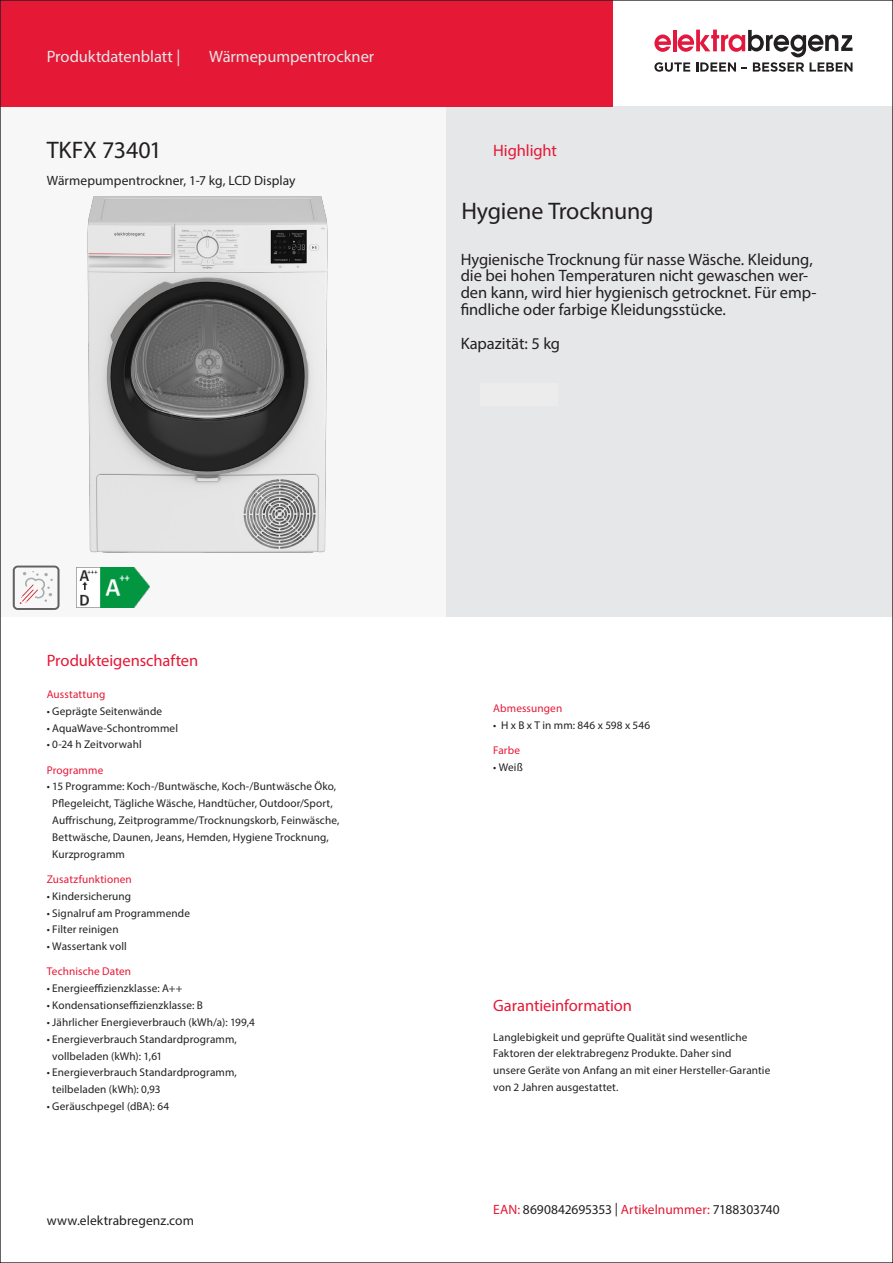
<style>
.page{position:relative;width:893px;height:1263px;background:#fff}
.page>*{position:absolute;margin:0;border:0;box-sizing:border-box;transform-origin:0 0}
.Produktname_Highlight_16pt{font:24px "Myriad Pro";letter-spacing:-.01em;color:#231f20}
.Copy_7_5pt_ob_Regular{font:16.5px/16.8px "Myriad Pro";letter-spacing:-.005em;color:#231f20}
.Highlight_Details_11pt_terracotta_semibo{font:16.5px "Myriad Pro";letter-spacing:-.005em;color:#e51836}
.Header_11pt_Light{font:16.5px "Myriad Pro";letter-spacing:-.005em;color:#e6e7e9}
.EAn-SAP-Nummer_9pt{font:13.5px "Myriad Pro";color:#231f20}
.Produktbeschreibung_9pt_Light{font:13.5px "Myriad Pro";color:#231f20}
.Bullets_7_5pt_ob_Regular{font:11.25px/16.8px "Myriad Pro";letter-spacing:.01em;color:#231f20}
.Bullets_7_5pt_terracotta_Semibold{font:11.25px "Myriad Pro";letter-spacing:.01em;color:#e51836}
.s1{color:#e51836}
</style>
<div class="page">
<div style="left:0;top:106px;width:893px;height:511px;background:#f7f7f8"></div>
<div style="left:446px;top:106px;width:447px;height:511px;background:#e6e7e9"></div>
<div style="left:0;top:0;width:612px;height:106px;background:#e51836"></div>
<svg style="left:654px;top:30px;width:198px;height:42px"></svg>
<img style="left:12px;top:196px;width:316px;height:377px">
<svg style="left:13px;top:566px;width:47px;height:44px"></svg>
<img style="left:77px;top:568px;width:73px;height:39px">
<h2 class="Header_11pt_Light" style="left:47px;top:47px;width:135px">Produktdatenblatt |</h2>
<p class="Header_11pt_Light" style="left:209px;top:47px;width:167px">Wärmepumpentrockner</p>
<p class="Produktname_Highlight_16pt" style="left:47px;top:135px;width:116px">TKFX 73401</p>
<p class="Produktbeschreibung_9pt_Light" style="left:47px;top:172px;width:250px">Wärmepumpentrockner, 1-7 kg, LCD Display</p>
<p class="Highlight_Details_11pt_terracotta_semibo" style="left:493px;top:141px;width:65px">Highlight</p>
<p class="Produktname_Highlight_16pt" style="left:461px;top:196px;width:194px">Hygiene Trocknung</p>
<p class="Copy_7_5pt_ob_Regular" style="left:461px;top:250px;width:357px">Hygienische Trocknung für nasse Wäsche. Kleidung, die bei hohen Temperaturen nicht gewaschen wer&shy;den kann, wird hier hygienisch getrocknet. Für emp&shy;findliche oder farbige Kleidungsstücke.</p>
<p class="Copy_7_5pt_ob_Regular" style="left:461px;top:334px;width:101px">Kapazität: 5 kg</p>
<p class="Highlight_Details_11pt_terracotta_semibo" style="left:47px;top:651px;width:153px">Produkteigenschaften</p>
<p class="Bullets_7_5pt_terracotta_Semibold" style="left:47px;top:687px;width:60px">Ausstattung</p>
<p class="Bullets_7_5pt_ob_Regular" style="left:47px;top:702px;width:117px">• Geprägte Seitenwände</p>
<p class="Bullets_7_5pt_ob_Regular" style="left:47px;top:719px;width:133px">• AquaWave-Schontrommel</p>
<p class="Bullets_7_5pt_ob_Regular" style="left:47px;top:736px;width:96px">• 0-24 h Zeitvorwahl</p>
<p class="Bullets_7_5pt_terracotta_Semibold" style="left:47px;top:763px;width:58px">Programme</p>
<p class="Bullets_7_5pt_ob_Regular" style="left:52px;top:778px;width:289px;text-indent:-6px">• 15 Programme: Koch-/Buntwäsche, Koch-/Buntwäsche Öko, Pflegeleicht, Tägliche Wäsche, Handtücher, Outdoor/Sport, Auffrischung, Zeitprogramme/Trocknungskorb, Feinwäsche, Bettwäsche, Daunen, Jeans, Hemden, Hygiene Trocknung, Kurzprogramm</p>
<p class="Bullets_7_5pt_terracotta_Semibold" style="left:47px;top:872px;width:87px">Zusatzfunktionen</p>
<p class="Bullets_7_5pt_ob_Regular" style="left:47px;top:887px;width:86px">• Kindersicherung</p>
<p class="Bullets_7_5pt_ob_Regular" style="left:47px;top:904px;width:145px">• Signalruf am Programmende</p>
<p class="Bullets_7_5pt_ob_Regular" style="left:47px;top:921px;width:73px">• Filter reinigen</p>
<p class="Bullets_7_5pt_ob_Regular" style="left:47px;top:938px;width:82px">• Wassertank voll</p>
<p class="Bullets_7_5pt_terracotta_Semibold" style="left:47px;top:965px;width:86px">Technische Daten</p>
<p class="Bullets_7_5pt_ob_Regular" style="left:47px;top:980px;width:137px">• Energieeffizienzklasse: A++</p>
<p class="Bullets_7_5pt_ob_Regular" style="left:47px;top:997px;width:158px">• Kondensationseffizienzklasse: B</p>
<p class="Bullets_7_5pt_ob_Regular" style="left:47px;top:1013px;width:210px">• Jährlicher Energieverbrauch (kWh/a): 199,4</p>
<p class="Bullets_7_5pt_ob_Regular" style="left:52px;top:1030px;width:186px;text-indent:-6px">• Energieverbrauch Standardprogramm, vollbeladen (kWh): 1,61</p>
<p class="Bullets_7_5pt_ob_Regular" style="left:52px;top:1064px;width:186px;text-indent:-6px">• Energieverbrauch Standardprogramm, teilbeladen (kWh): 0,93</p>
<p class="Bullets_7_5pt_ob_Regular" style="left:47px;top:1097px;width:124px">• Geräuschpegel (dBA): 64</p>
<p class="EAn-SAP-Nummer_9pt" style="left:47px;top:1212px;width:149px">www.elektrabregenz.com</p>
<p class="Bullets_7_5pt_terracotta_Semibold" style="left:493px;top:702px;width:70px">Abmessungen</p>
<p class="Bullets_7_5pt_ob_Regular" style="left:493px;top:717px;width:159px">• H x B x T in mm: 846 x 598 x 546</p>
<p class="Bullets_7_5pt_terracotta_Semibold" style="left:493px;top:744px;width:28px">Farbe</p>
<p class="Bullets_7_5pt_ob_Regular" style="left:493px;top:759px;width:31px">• Weiß</p>
<p class="Highlight_Details_11pt_terracotta_semibo" style="left:493px;top:995px;width:140px">Garantieinformation</p>
<p class="Bullets_7_5pt_ob_Regular" style="left:493px;top:1028px;width:279px">Langlebigkeit und geprüfte Qualität sind wesentliche Faktoren der elektrabregenz Produkte. Daher sind<br>unsere Geräte von Anfang an mit einer Hersteller-Garantie von 2 Jahren ausgestattet.</p>
<p class="EAn-SAP-Nummer_9pt" style="left:493px;top:1201px;width:288px"><span class="s1">EAN:</span> 8690842695353 | <span class="s1">Artikelnummer:</span> 7188303740</p>
</div>
